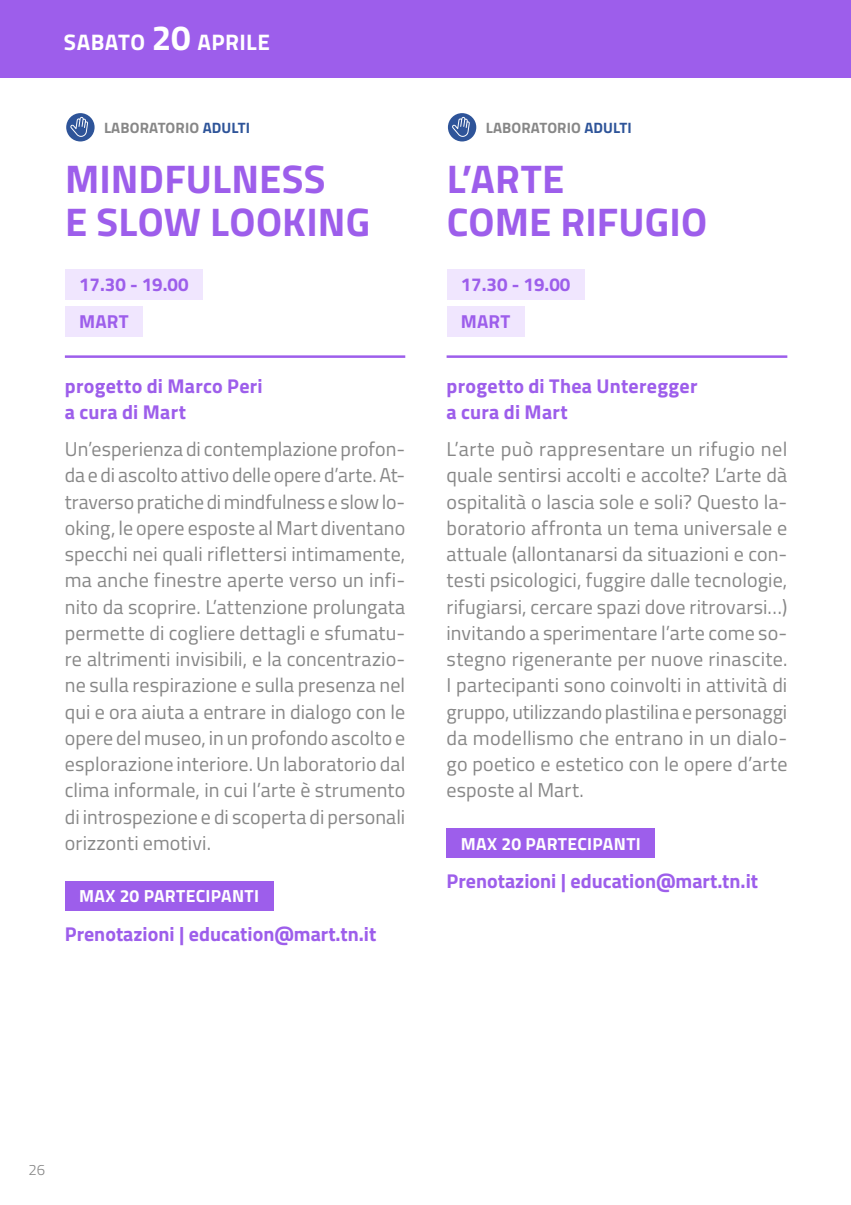
<style>
.page{position:relative;width:851px;height:1205px;background:#fff}
.page>*{position:absolute;margin:0;border:0;box-sizing:border-box;transform-origin:0 0}
.t1{font:700 40px/42.5px "Titillium";letter-spacing:.005em;color:#9d5eeb}
.t2{font:700 22.5px "Titillium";letter-spacing:.02em;color:#fff}
.t3{font:20px/26.2px "Titillium";letter-spacing:.005em;color:#878787;text-align:justify}
.t4{font:700 20px/26.2px "Titillium";letter-spacing:.005em;color:#9d5eeb}
.t5{font:700 18.75px/36.2px "Titillium";color:#9d5eeb}
.t6{font:700 17.5px "Titillium";letter-spacing:.02em;color:#fff}
.t7{font:700 15px "Titillium";letter-spacing:.01em;color:#878787}
.t8{font:300 15px "Titillium";color:#878787}
.s1{font-size:35px}
.s2{color:#2e5499}
</style>
<div class="page">
<div style="left:65px;top:269px;width:138px;height:31px;background:#f0e6fe"></div>
<div style="left:65px;top:306px;width:78px;height:31px;background:#f0e6fe"></div>
<hr style="left:65px;top:355px;width:340px;height:3px;background:#9d5eeb">
<div style="left:65px;top:881px;width:208px;height:29px;background:#9d5eeb"></div>
<div style="left:66px;top:113px;width:29px;height:28px;background:#2e5499;border-radius:50%"></div>
<svg style="left:70px;top:117px;width:18px;height:20px"></svg>
<div style="left:446px;top:269px;width:138px;height:31px;background:#f0e6fe"></div>
<div style="left:446px;top:306px;width:78px;height:31px;background:#f0e6fe"></div>
<hr style="left:446px;top:355px;width:341px;height:3px;background:#9d5eeb">
<div style="left:446px;top:828px;width:208px;height:30px;background:#9d5eeb"></div>
<div style="left:448px;top:113px;width:28px;height:28px;background:#2e5499;border-radius:50%"></div>
<svg style="left:452px;top:117px;width:18px;height:20px"></svg>
<div style="left:0;top:0;width:850px;height:78px;background:#9d5eeb"></div>
<p class="t2" style="left:64px;top:25px;width:207px">SABATO <span class="s1">20</span> APRILE</p>
<p class="t7" style="left:104px;top:117px;width:147px">LABORATORIO <span class="s2">ADULTI</span></p>
<h1 class="t1" style="left:65px;top:156px;width:306px">MINDFULNESS<br>E SLOW LOOKING</h1>
<p class="t5" style="left:79px;top:266px;width:111px">17.30 - 19.00<br>MART</p>
<p class="t4" style="left:65px;top:372px;width:199px">progetto di Marco Peri a cura di Mart</p>
<p class="t3" style="left:65px;top:435px;width:342px">Un’esperienza di contemplazione profon&shy;da e di ascolto attivo delle opere d’arte. At&shy;traverso pratiche di mindfulness e slow lo&shy;oking, le opere esposte al Mart diventano specchi nei quali riflettersi intimamente, ma anche finestre aperte verso un infi&shy;nito da scoprire. L’attenzione prolungata permette di cogliere dettagli e sfumatu&shy;re altrimenti invisibili, e la concentrazio&shy;ne sulla respirazione e sulla presenza nel qui e ora aiuta a entrare in dialogo con le opere del museo, in un profondo ascolto e esplorazione interiore. Un laboratorio dal clima informale, in cui l’arte è strumento di introspezione e di scoperta di personali orizzonti emotivi.</p>
<p class="t6" style="left:79px;top:883px;width:181px">MAX 20 PARTECIPANTI</p>
<p class="t4" style="left:65px;top:919px;width:313px">Prenotazioni | education@mart.tn.it</p>
<p class="t7" style="left:485px;top:117px;width:147px">LABORATORIO <span class="s2">ADULTI</span></p>
<h1 class="t1" style="left:446px;top:156px;width:262px">L’ARTE<br>COME RIFUGIO</h1>
<p class="t5" style="left:460px;top:266px;width:111px">17.30 - 19.00<br>MART</p>
<p class="t4" style="left:446px;top:372px;width:252px">progetto di Thea Unteregger a cura di Mart</p>
<p class="t3" style="left:446px;top:435px;width:342px">L’arte può rappresentare un rifugio nel quale sentirsi accolti e accolte? L’arte dà ospitalità o lascia sole e soli? Questo la&shy;boratorio affronta un tema universale e attuale (allontanarsi da situazioni e con&shy;testi psicologici, fuggire dalle tecnologie, rifugiarsi, cercare spazi dove ritrovarsi…) invitando a sperimentare l’arte come so&shy;stegno rigenerante per nuove rinascite.<br>I partecipanti sono coinvolti in attività di gruppo, utilizzando plastilina e personaggi da modellismo che entrano in un dialo&shy;go poetico e estetico con le opere d’arte esposte al Mart.</p>
<p class="t6" style="left:461px;top:830px;width:181px">MAX 20 PARTECIPANTI</p>
<p class="t4" style="left:446px;top:867px;width:313px">Prenotazioni | education@mart.tn.it</p>
<p class="t8" style="left:28px;top:1159px;width:19px">26</p>
</div>
